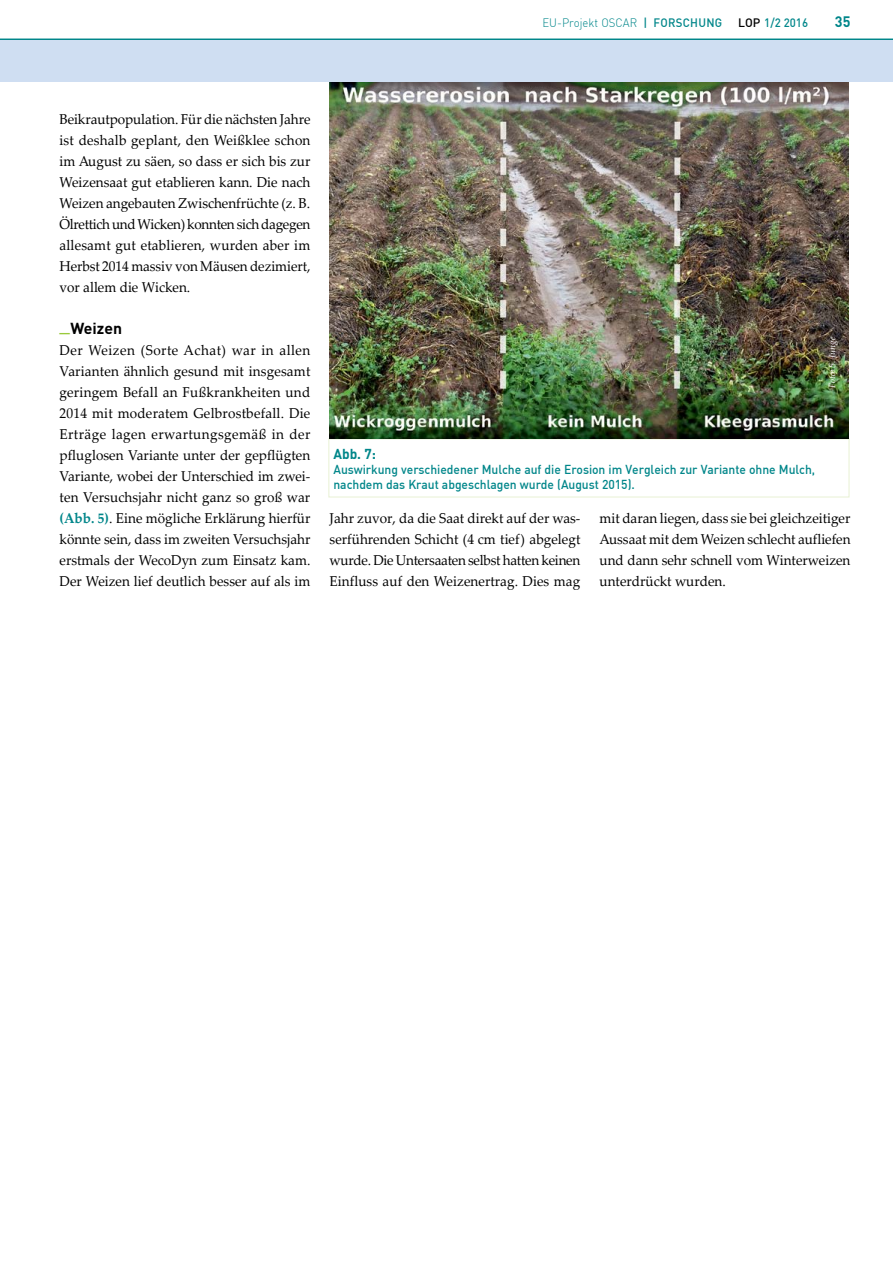
<style>
.page{position:relative;width:893px;height:1263px;background:#fff}
.page>*{position:absolute;margin:0;border:0;box-sizing:border-box;transform-origin:0 0}
.t1{font:700 15.75px "DIN";color:#000}
.t2{font:700 15px "DIN";color:#00868a;scale:.95 1}
.t3{font:14.25px/21px "Palatino Linotype";color:#000;text-align:justify;scale:.95 1}
.t4{font:700 14.25px "DIN";color:#00868a;scale:.95 1}
.t5{font:500 12.75px/15.3px "DIN";letter-spacing:-.005em;color:#00868a;scale:.95 1}
.t6{font:300 12px "DIN";color:#00868a;scale:.95 1}
.t7{font:500 12px "DIN";color:#00868a;scale:.95 1}
.t8{font:italic 9px "Palatino Linotype";color:#fff}
.s1{font-weight:500}
.s2{color:#000}
.s3{font-weight:700;color:#00868a}
</style>
<div class="page">
<hr style="left:0;top:39px;width:893px;height:1px;background:#00868a">
<div style="left:0;top:40px;width:893px;height:42px;background:#cfdef2"></div>
<div style="left:328px;top:439px;width:521px;height:58px;border:1px solid #e8f1d4"></div>
<img style="left:329px;top:82px;width:520px;height:357px">
<p class="t6" style="left:542px;top:15px;width:133px">EU-Projekt OSCAR <span class="s1">| Fors</span></p>
<p class="t7" style="left:683px;top:15px;width:17px">chung</p>
<p class="t7" style="left:738px;top:15px;width:75px"><span class="s2">LOP</span> 1/2 2016</p>
<p class="t2" style="left:835px;top:12px;width:18px">35</p>
<p class="t3" style="left:60px;top:108px;width:266px">Beikrautpopulation. Für die nächsten Jahre ist deshalb geplant, den Weißklee schon im August zu säen, so dass er sich bis zur Weizensaat gut etablieren kann. Die nach Weizen angebauten Zwischenfrüchte (z. B.<br>Ölrettich und Wicken) konnten sich dagegen allesamt gut etablieren, wurden aber im Herbst 2014 massiv von Mäusen dezimiert, vor allem die Wicken.</p>
<p class="t1" style="left:60px;top:318px;width:64px"><sup>_</sup>Weizen</p>
<p class="t3" style="left:60px;top:339px;width:266px">Der Weizen (Sorte Achat) war in allen Varianten ähnlich gesund mit insgesamt geringem Befall an Fußkrankheiten und 2014 mit moderatem Gelbrostbefall. Die Erträge lagen erwartungsgemäß in der pfluglosen Variante unter der gepflügten Variante, wobei der Unterschied im zwei&shy;ten Versuchsjahr nicht ganz so groß war <span class="s3">(Abb. 5)</span>. Eine mögliche Erklärung hierfür könnte sein, dass im zweiten Versuchsjahr erstmals der WecoDyn zum Einsatz kam.<br>Der Weizen lief deutlich besser auf als im</p>
<p class="t8" style="left:826px;top:388px;width:53px;rotate:-90deg">Foto: S. Junge</p>
<p class="t4" style="left:333px;top:444px;width:46px">Abb. 7:</p>
<p class="t5" style="left:333px;top:461px;width:508px">Auswirkung verschiedener Mulche auf die Erosion im Vergleich zur Variante ohne Mulch, nachdem das Kraut abgeschlagen wurde (August 2015).</p>
<p class="t3" style="left:330px;top:507px;width:266px">Jahr zuvor, da die Saat direkt auf der was&shy;serführenden Schicht (4 cm tief) abgelegt wurde. Die Untersaaten selbst hatten keinen Einfluss auf den Weizenertrag. Dies mag</p>
<p class="t3" style="left:600px;top:507px;width:266px">mit daran liegen, dass sie bei gleichzeitiger Aussaat mit dem Weizen schlecht aufliefen und dann sehr schnell vom Winterweizen unterdrückt wurden.</p>
</div>
